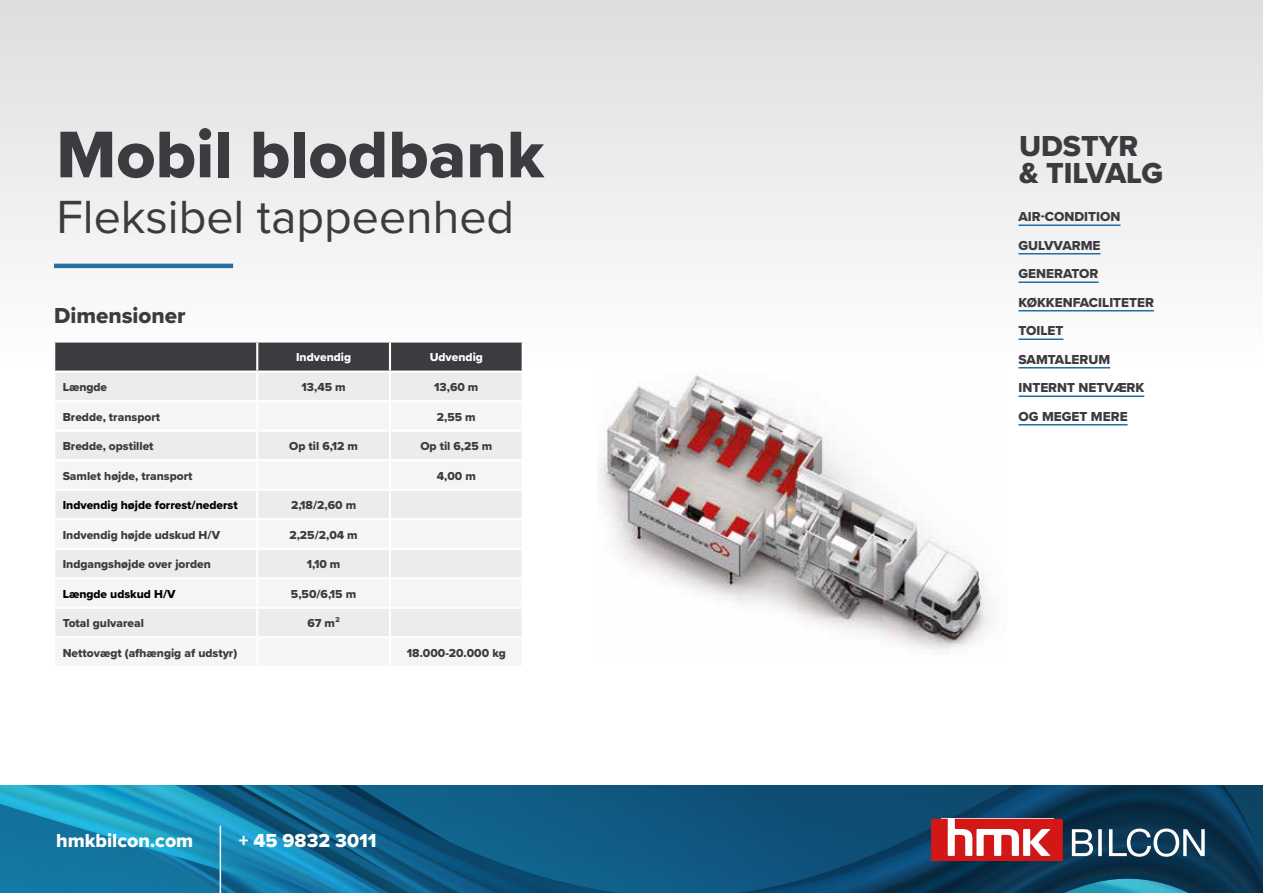
<style>
.page{position:relative;width:1263px;height:893px;background:#fff}
.page>*{position:absolute;margin:0;border:0;box-sizing:border-box;transform-origin:0 0}
.t1{font:68.4px "Proxima Nova Extrabld";color:#3b3b40}
.t2{font:48.3px "Proxima Nova";color:#3b3b40}
.t3{font:30px/27px "Proxima Nova Extrabld";color:#3b3b40}
.t4{font:22.5px "Proxima Nova Extrabld";color:#3b3b40}
.t5{font:19.5px "Proxima Nova Extrabld";color:#fff}
.t6{font:13.5px/28.5px "Proxima Nova Extrabld";color:#3b3b40}
.t7{font:12px "Proxima Nova Extrabld";color:#3b3b40}
.t8{font:12px "Proxima Nova Extrabld";color:#000}
.t9{font:12px "Proxima Nova Extrabld";color:#fff}
</style>
<div class="page">
<div style="left:0;top:0;width:1263px;height:366px;background:linear-gradient(to bottom,#dedede,#fefefe)"></div>
<svg style="left:0;top:785px;width:1263px;height:108px;background:#106087"></svg>
<svg style="left:925px;top:819px;width:280px;height:74px;background:#534f61"></svg>
<hr style="left:220px;top:826px;width:1px;height:67px;background:#fff">
<div style="left:55px;top:343px;width:467px;height:28px;background:#3b3b40"></div>
<div style="left:55px;top:373px;width:467px;height:27px;background:#ececec"></div>
<svg style="left:55px;top:432px;width:467px;height:204px;fill:#ececec"></svg>
<hr style="left:53px;top:340px;width:204px;height:3px;background:#fff">
<hr style="left:53px;top:343px;width:2px;height:28px;background:#fff">
<hr style="left:257px;top:340px;width:133px;height:3px;background:#fff">
<hr style="left:256px;top:343px;width:2px;height:28px;background:#fff">
<hr style="left:390px;top:340px;width:134px;height:3px;background:#fff">
<hr style="left:389px;top:343px;width:2px;height:28px;background:#fff">
<hr style="left:522px;top:343px;width:2px;height:28px;background:#fff">
<hr style="left:256px;top:373px;width:2px;height:27px;background:#fff">
<hr style="left:389px;top:373px;width:2px;height:27px;background:#fff">
<hr style="left:256px;top:432px;width:2px;height:27px;background:#fff">
<hr style="left:389px;top:432px;width:2px;height:27px;background:#fff">
<hr style="left:53px;top:459px;width:204px;height:2px;background:#fff">
<hr style="left:257px;top:459px;width:133px;height:2px;background:#fff">
<hr style="left:256px;top:461px;width:2px;height:28px;background:#fff">
<hr style="left:390px;top:459px;width:134px;height:2px;background:#fff">
<hr style="left:389px;top:461px;width:2px;height:28px;background:#fff">
<hr style="left:53px;top:489px;width:204px;height:2px;background:#fff">
<hr style="left:257px;top:489px;width:133px;height:2px;background:#fff">
<hr style="left:256px;top:491px;width:2px;height:27px;background:#fff">
<hr style="left:390px;top:489px;width:134px;height:2px;background:#fff">
<hr style="left:389px;top:491px;width:2px;height:27px;background:#fff">
<hr style="left:53px;top:518px;width:204px;height:2px;background:#fff">
<hr style="left:257px;top:518px;width:133px;height:2px;background:#fff">
<hr style="left:256px;top:520px;width:2px;height:28px;background:#fff">
<hr style="left:390px;top:518px;width:134px;height:2px;background:#fff">
<hr style="left:389px;top:520px;width:2px;height:28px;background:#fff">
<hr style="left:53px;top:548px;width:204px;height:2px;background:#fff">
<hr style="left:257px;top:548px;width:133px;height:2px;background:#fff">
<hr style="left:256px;top:550px;width:2px;height:27px;background:#fff">
<hr style="left:390px;top:548px;width:134px;height:2px;background:#fff">
<hr style="left:389px;top:550px;width:2px;height:27px;background:#fff">
<hr style="left:53px;top:577px;width:204px;height:2px;background:#fff">
<hr style="left:257px;top:577px;width:133px;height:2px;background:#fff">
<hr style="left:256px;top:579px;width:2px;height:28px;background:#fff">
<hr style="left:390px;top:577px;width:134px;height:2px;background:#fff">
<hr style="left:389px;top:579px;width:2px;height:28px;background:#fff">
<hr style="left:53px;top:607px;width:204px;height:2px;background:#fff">
<hr style="left:257px;top:607px;width:133px;height:2px;background:#fff">
<hr style="left:256px;top:609px;width:2px;height:27px;background:#fff">
<hr style="left:390px;top:607px;width:134px;height:2px;background:#fff">
<hr style="left:389px;top:609px;width:2px;height:27px;background:#fff">
<hr style="left:1018px;top:224px;width:102px;height:2px;background:#256ea3">
<hr style="left:1018px;top:253px;width:82px;height:1px;background:#256ea3">
<hr style="left:1018px;top:281px;width:80px;height:2px;background:#256ea3">
<hr style="left:1018px;top:310px;width:136px;height:1px;background:#256ea3">
<hr style="left:1018px;top:338px;width:45px;height:2px;background:#256ea3">
<hr style="left:1018px;top:367px;width:92px;height:1px;background:#256ea3">
<hr style="left:1018px;top:395px;width:126px;height:2px;background:#256ea3">
<hr style="left:1018px;top:424px;width:109px;height:1px;background:#256ea3">
<hr style="left:54px;top:264px;width:179px;height:4px;background:#256ea3">
<img style="left:599px;top:374px;width:391px;height:276px">
<h1 class="t1" style="left:56px;top:103px;width:489px">Mobil blodbank</h1>
<h2 class="t2" style="left:56px;top:180px;width:459px">Fleksibel tappeenhed</h2>
<h3 class="t4" style="left:54px;top:299px;width:133px">Dimensioner</h3>
<p class="t9" style="left:296px;top:348px;width:57px">Indvendig</p>
<p class="t9" style="left:430px;top:348px;width:55px">Udvendig</p>
<p class="t7" style="left:63px;top:378px;width:46px">Længde</p>
<p class="t7" style="left:302px;top:378px;width:46px">13,45 m</p>
<p class="t7" style="left:434px;top:378px;width:46px">13,60 m</p>
<p class="t7" style="left:63px;top:408px;width:99px">Bredde, transport</p>
<p class="t7" style="left:437px;top:408px;width:40px">2,55 m</p>
<p class="t7" style="left:63px;top:437px;width:92px">Bredde, opstillet</p>
<p class="t7" style="left:289px;top:437px;width:70px">Op til 6,12 m</p>
<p class="t7" style="left:420px;top:437px;width:73px">Op til 6,25 m</p>
<p class="t7" style="left:63px;top:467px;width:131px">Samlet højde, transport</p>
<p class="t7" style="left:437px;top:467px;width:41px">4,00 m</p>
<p class="t8" style="left:63px;top:496px;width:177px">Indvendig højde forrest/nederst</p>
<p class="t7" style="left:291px;top:496px;width:67px">2,18/2,60 m</p>
<p class="t7" style="left:63px;top:526px;width:159px">Indvendig højde udskud H/V</p>
<p class="t7" style="left:289px;top:526px;width:70px">2,25/2,04 m</p>
<p class="t7" style="left:63px;top:555px;width:150px">Indgangshøjde over jorden</p>
<p class="t7" style="left:307px;top:555px;width:35px">1,10 m</p>
<p class="t8" style="left:63px;top:585px;width:114px">Længde udskud H/V</p>
<p class="t7" style="left:291px;top:585px;width:67px">5,50/6,15 m</p>
<p class="t7" style="left:63px;top:614px;width:83px">Total gulvareal</p>
<p class="t7" style="left:307px;top:614px;width:34px">67 m²</p>
<p class="t7" style="left:63px;top:644px;width:176px">Nettovægt (afhængig af udstyr)</p>
<p class="t7" style="left:407px;top:644px;width:100px">18.000-20.000 kg</p>
<h3 class="t5" style="left:56px;top:826px;width:139px">hmkbilcon.com</h3>
<h3 class="t5" style="left:239px;top:826px;width:139px">+ 45 9832 3011</h3>
<h3 class="t3" style="left:1019px;top:132px;width:146px">UDSTYR &amp; TILVALG</h3>
<p class="t6" style="left:1018px;top:202px;width:137px">AIR-CONDITION<br>GULVVARME<br>GENERATOR<br>KØKKENFACILITETER<br>TOILET<br>SAMTALERUM<br>INTERNT NETVÆRK<br>OG MEGET MERE</p>
</div>
